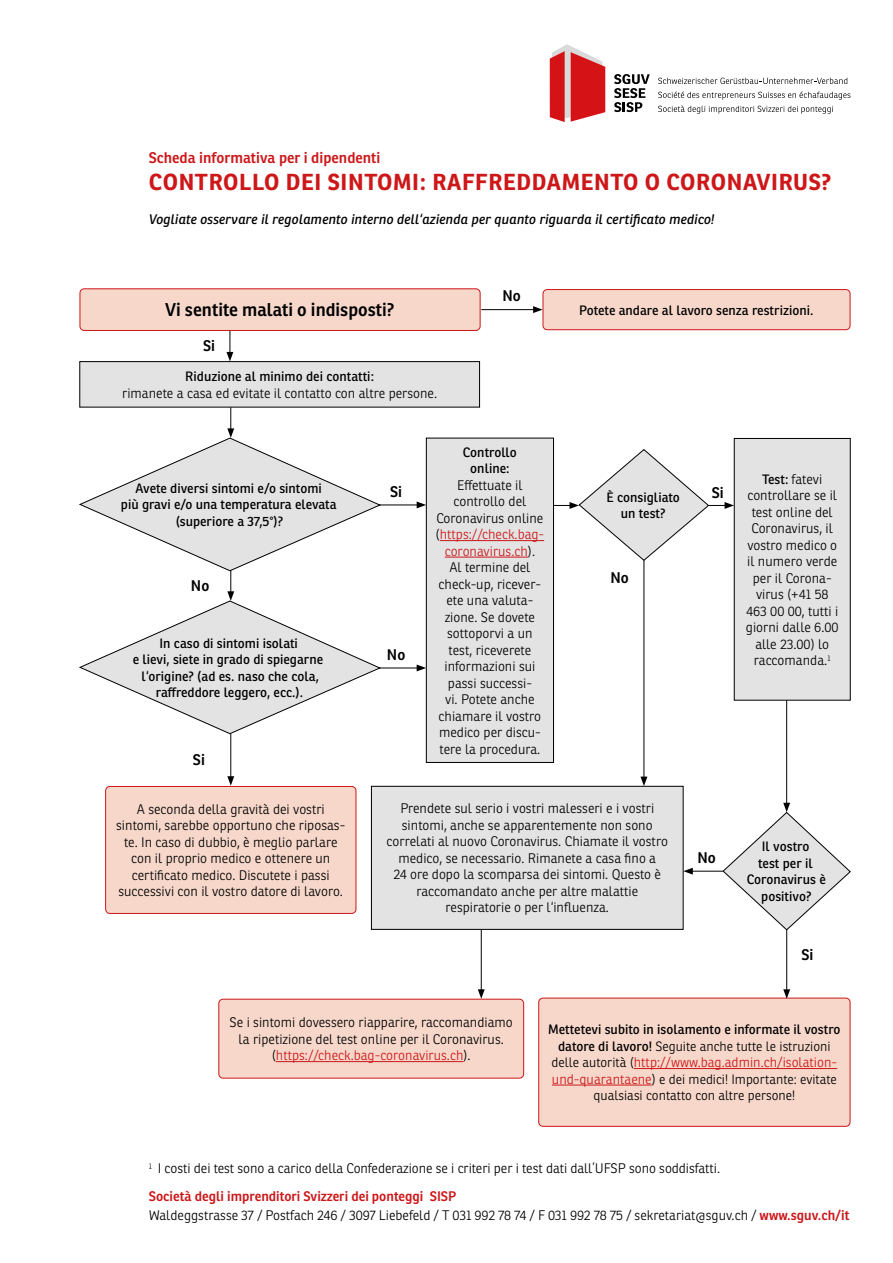
<style>
.page{position:relative;width:893px;height:1263px;background:#fff}
.page>*{position:absolute;margin:0;border:0;box-sizing:border-box;transform-origin:0 0}
.t1{font:700 22.5px "Ronnia";letter-spacing:.03em;color:#cd1719}
.t2{font:600 18px "Ronnia";color:#000}
.t3{font:600 15px "Ronnia";color:#cd1719}
.t4{font:600 15px "Ronnia";color:#000}
.t5{font:300 13.5px/16.5px "Ronnia";color:#000;text-align:center}
.t6{font:italic 13.5px "Ronnia";color:#000}
.t7{font:300 13.5px "Ronnia";color:#cd1719}
.t8{font:13.2px/16.5px "Ronnia";color:#000;text-align:center}
.t9{font:300 13.2px/16.5px "Ronnia";color:#000;text-align:center}
.s1{color:#cd1719}
.s2{font-weight:400;font-size:13.2px}
.s3{font-weight:300}
.s4{font-size:13.2px;color:#000}
.s5{font-size:13.5px;color:#cd1719}
.s6{font-size:13.5px}
.s7{font-weight:600;color:#cd1719}
</style>
<div class="page">
<svg style="left:550px;top:44px;width:55px;height:78px"></svg>
<svg style="left:658px;top:78px;width:189px;height:6px"></svg>
<svg style="left:614px;top:74px;width:36px;height:38px"></svg>
<svg style="left:658px;top:91px;width:192px;height:23px"></svg>
<div style="left:80px;top:289px;width:400px;height:41px;background:#f6d7ca;border-radius:4px"></div>
<div style="left:80px;top:288px;width:400px;height:43px;border:1px solid #cd1719;border-radius:4px"></div>
<div style="left:543px;top:290px;width:307px;height:40px;background:#f6d7ca;border-radius:4px"></div>
<div style="left:543px;top:289px;width:307px;height:41px;border:1px solid #cd1719;border-radius:4px"></div>
<hr style="left:380px;top:505px;width:39px;height:1px;background:#000">
<svg style="left:417px;top:501px;width:9px;height:7px"></svg>
<hr style="left:690px;top:871px;width:33px;height:1px;background:#000">
<svg style="left:683px;top:868px;width:10px;height:7px"></svg>
<hr style="left:380px;top:668px;width:39px;height:1px;background:#000">
<svg style="left:417px;top:664px;width:9px;height:7px"></svg>
<hr style="left:481px;top:309px;width:54px;height:1px;background:#000">
<svg style="left:533px;top:306px;width:10px;height:7px"></svg>
<svg style="left:226px;top:331px;width:7px;height:30px"></svg>
<svg style="left:80px;top:407px;width:301px;height:327px"></svg>
<hr style="left:230px;top:734px;width:1px;height:45px;background:#000">
<svg style="left:227px;top:776px;width:7px;height:10px"></svg>
<div style="left:80px;top:362px;width:400px;height:45px;background:#e3e3e3"></div>
<div style="left:80px;top:361px;width:400px;height:46px;border:1px solid #000"></div>
<div style="left:539px;top:998px;width:311px;height:128px;background:#f6d7ca;border-radius:4px"></div>
<hr style="left:634px;top:1068px;width:203px;height:1px;background:#cd1719">
<hr style="left:552px;top:1085px;width:100px;height:1px;background:#cd1719">
<div style="left:538px;top:998px;width:312px;height:129px;border:1px solid #cd1719;border-radius:4px"></div>
<div style="left:106px;top:786px;width:250px;height:127px;background:#f6d7ca;border-radius:4px"></div>
<div style="left:105px;top:786px;width:251px;height:128px;border:1px solid #cd1719;border-radius:4px"></div>
<div style="left:219px;top:999px;width:305px;height:79px;background:#f6d7ca;border-radius:4px"></div>
<hr style="left:276px;top:1061px;width:187px;height:1px;background:#cd1719">
<div style="left:218px;top:999px;width:306px;height:79px;border:1px solid #cd1719;border-radius:4px"></div>
<svg style="left:554px;top:449px;width:180px;height:112px"></svg>
<hr style="left:786px;top:930px;width:1px;height:62px;background:#000">
<svg style="left:783px;top:989px;width:7px;height:10px"></svg>
<hr style="left:644px;top:560px;width:1px;height:219px;background:#000">
<svg style="left:640px;top:777px;width:7px;height:9px"></svg>
<hr style="left:786px;top:700px;width:1px;height:105px;background:#000">
<svg style="left:723px;top:803px;width:128px;height:127px"></svg>
<hr style="left:481px;top:929px;width:1px;height:63px;background:#000">
<svg style="left:478px;top:989px;width:7px;height:10px"></svg>
<div style="left:734px;top:438px;width:116px;height:262px;background:#e3e3e3"></div>
<div style="left:734px;top:438px;width:116px;height:262px;border:1px solid #000"></div>
<div style="left:426px;top:438px;width:127px;height:324px;background:#e3e3e3"></div>
<hr style="left:440px;top:540px;width:104px;height:1px;background:#cd1719">
<hr style="left:445px;top:557px;width:83px;height:1px;background:#cd1719">
<div style="left:426px;top:438px;width:128px;height:325px;border:1px solid #000"></div>
<div style="left:371px;top:786px;width:312px;height:143px;background:#e3e3e3"></div>
<div style="left:371px;top:786px;width:312px;height:143px;border:1px solid #000"></div>
<p class="t3" style="left:149px;top:148px;width:233px">Scheda informativa per i dipendenti</p>
<h1 class="t1" style="left:149px;top:168px;width:684px">CONTROLLO DEI SINTOMI: RAFFREDDAMENTO O CORONAVIRUS?</h1>
<p class="t6" style="left:149px;top:210px;width:567px">Vogliate osservare il regolamento interno dell‘azienda per quanto riguarda il certificato medico!</p>
<p class="t4" style="left:502px;top:287px;width:20px">No</p>
<h2 class="t2" style="left:165px;top:299px;width:231px">Vi sentite malati o indisposti?</h2>
<p class="t8" style="left:579px;top:302px;width:236px">Potete andare al lavoro senza restrizioni.</p>
<p class="t4" style="left:203px;top:337px;width:14px">Si</p>
<p class="t8" style="left:185px;top:368px;width:190px">Riduzione al minimo dei contatti:</p>
<p class="t5" style="left:122px;top:385px;width:316px">rimanete a casa ed evitate il contatto con altre persone.</p>
<p class="t8" style="left:121px;top:480px;width:217px">Avete diversi sintomi e/o sintomi<br>più gravi e/o una temperatura elevata (superiore a 37,5°)?</p>
<p class="t4" style="left:191px;top:576px;width:20px">No</p>
<p class="t8" style="left:133px;top:634px;width:192px">In caso di sintomi isolati<br>e lievi, siete in grado di spiegarne l‘origine? (ad es. naso che cola, raffreddore leggero, ecc.).</p>
<p class="t4" style="left:193px;top:750px;width:14px">Si</p>
<p class="t5" style="left:116px;top:801px;width:231px">A seconda della gravità dei vostri sintomi, sarebbe opportuno che riposas&shy;te. In caso di dubbio, è meglio parlare con il proprio medico e ottenere un certificato medico. Discutete i passi successivi con il vostro datore di lavoro.</p>
<p class="t8" style="left:463px;top:444px;width:55px">Controllo online:</p>
<p class="t5" style="left:436px;top:477px;width:110px">Effettuate il controllo del<br>Coronavirus online (<span class="s1">https://check.bag&shy;coronavirus.ch</span>).<br>Al termine del check-up, ricever&shy;ete una valuta&shy;zione. Se dovete sottoporvi a un test, riceverete informazioni sui passi successi-<br>vi. Potete anche chiamare il vostro medico per discu&shy;tere la procedura.</p>
<p class="t4" style="left:390px;top:482px;width:14px">Si</p>
<p class="t4" style="left:712px;top:483px;width:14px">Si</p>
<p class="t8" style="left:607px;top:489px;width:75px">È consigliato un test?</p>
<p class="t4" style="left:610px;top:569px;width:20px">No</p>
<p class="t4" style="left:387px;top:645px;width:20px">No</p>
<p class="t5" style="left:387px;top:800px;width:283px">Prendete sul serio i vostri malesseri e i vostri sintomi, anche se apparentemente non sono correlati al nuovo Coronavirus. Chiamate il vostro medico, se necessario. Rimanete a casa fino a<br>24 ore dopo la scomparsa dei sintomi. Questo è raccomandato anche per altre malattie respiratorie o per l‘influenza.</p>
<p class="t4" style="left:697px;top:849px;width:20px">No</p>
<p class="t5" style="left:746px;top:471px;width:94px"><span class="s2">Test:</span> fatevi controllare se il test online del<br>Coronavirus, il vostro medico o il numero verde per il Corona&shy;virus (+41 58<br>463 00 00, tutti i giorni dalle 6.00 alle 23.00) lo raccomanda.<sup>1</sup></p>
<p class="t8" style="left:747px;top:838px;width:80px">Il vostro<br>test per il<br>Coronavirus è positivo?</p>
<p class="t4" style="left:801px;top:945px;width:14px">Si</p>
<p class="t5" style="left:230px;top:1014px;width:285px">Se i sintomi dovessero riapparire, raccomandiamo la ripetizione del test online per il Coronavirus. (<span class="s1">https://check.bag-coronavirus.ch</span>).</p>
<p class="t8" style="left:548px;top:1021px;width:294px">Mettetevi subito in isolamento e informate il vostro datore di lavoro! <span class="s3">Seguite anche tutte le istruzioni</span></p>
<p class="t7" style="left:552px;top:1054px;width:287px"><span class="s4">delle autorità (</span>http://www.bag.admin.ch/isolation-</p>
<p class="t9" style="left:552px;top:1071px;width:286px"><span class="s5">und-quarantaene</span><span class="s6">)</span> e dei medici! Importante: evitate qualsiasi contatto con altre persone!</p>
<p class="t5" style="left:149px;top:1160px;width:573px"><sup>1</sup> I costi dei test sono a carico della Confederazione se i criteri per i test dati dallʼUFSP sono soddisfatti.</p>
<p class="t5" style="left:149px;top:1186px;width:702px;line-height:19.5px;text-align:left"><span class="s7">Società degli imprenditori Svizzeri dei ponteggi SISP<br></span>Waldeggstrasse 37 / Postfach 246 / 3097 Liebefeld / T 031 992 78 74 / F 031 992 78 75 / sekretariat@sguv.ch / <span class="s7">www.sguv.ch/it</span></p>
</div>
